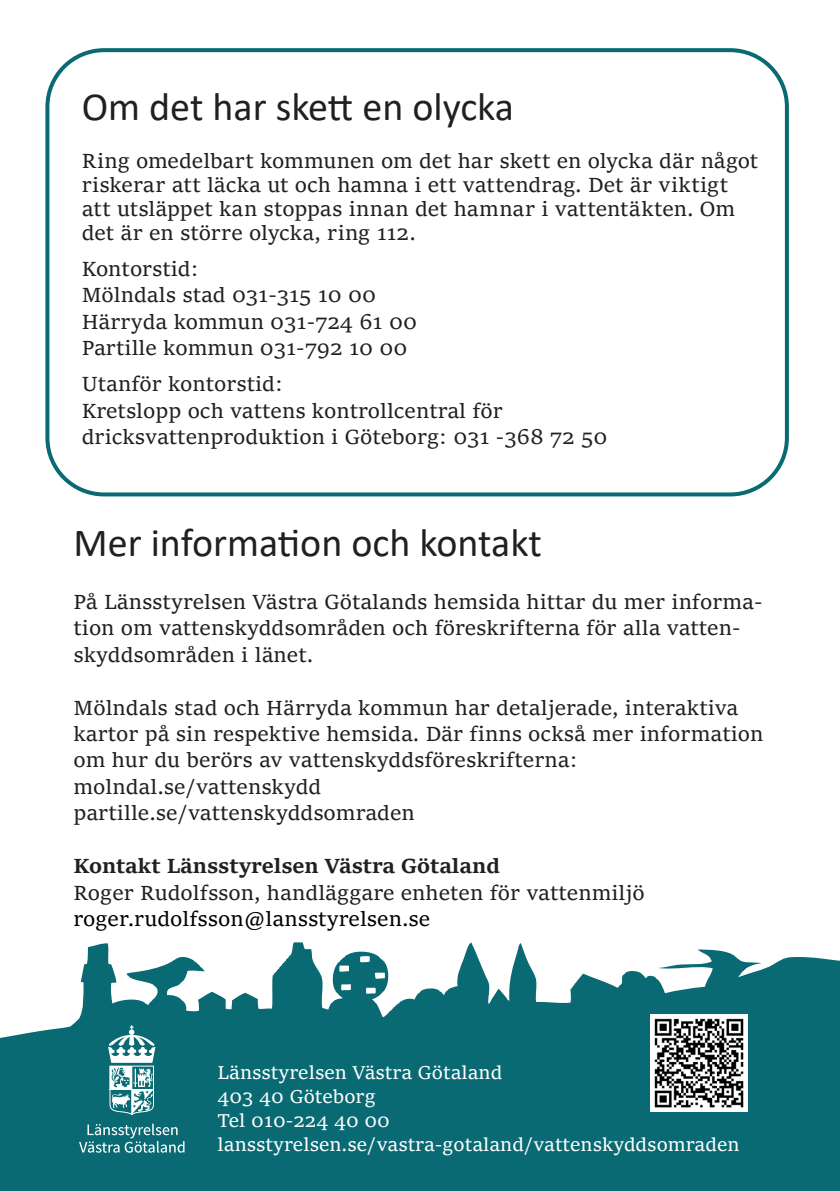
<style>
.page{position:relative;width:840px;height:1191px;background:#fff}
.page>*{position:absolute;margin:0;border:0;box-sizing:border-box;transform-origin:0 0}
.Rubrik_1_Calibri_22{font:40px "Calibri";color:#231f20}
.Bröd_Sitka_text_12{font:22px/26.4px "Sitka Text";color:#231f20}
.Bröd_Sitka_text_12-2{font:700 22px "Sitka Text";color:#231f20}
.Bröd_Sitka_text_12-3{font:22px "Sitka Text";color:#000}
.Bröd_Sitka_text_12-4{font:20px "Sitka Text";color:#fff}
</style>
<div class="page">
<div style="left:0;top:1094px;width:839px;height:97px;background:#096a73"></div>
<div style="left:45px;top:48px;width:743px;height:448px;border:4px solid #096a73;border-radius:57px"></div>
<svg style="left:0;top:942px;width:839px;height:169px;fill:#096a73"></svg>
<img style="left:650px;top:1015px;width:96px;height:96px">
<svg style="left:108px;top:1025px;width:47px;height:90px"></svg>
<svg style="left:79px;top:1123px;width:105px;height:29px"></svg>
<p class="Rubrik_1_Calibri_22" style="left:82px;top:79px;width:433px">Om det har skett en olycka</p>
<p class="Bröd_Sitka_text_12" style="left:82px;top:147px;width:677px;line-height:24px">Ring omedelbart kommunen om det har skett en olycka där något riskerar att läcka ut och hamna i ett vattendrag. Det är viktigt att utsläppet kan stoppas innan det hamnar i vattentäkten. Om det är en större olycka, ring 112.</p>
<p class="Bröd_Sitka_text_12" style="left:82px;top:254px;width:118px">Kontorstid:</p>
<p class="Bröd_Sitka_text_12" style="left:82px;top:280px;width:296px">Mölndals stad 031-315 10 00</p>
<p class="Bröd_Sitka_text_12" style="left:82px;top:307px;width:336px">Härryda kommun 031-724 61 00</p>
<p class="Bröd_Sitka_text_12" style="left:82px;top:333px;width:327px">Partille kommun 031-792 10 00</p>
<p class="Bröd_Sitka_text_12" style="left:82px;top:369px;width:202px">Utanför kontorstid:</p>
<p class="Bröd_Sitka_text_12" style="left:82px;top:395px;width:527px">Kretslopp och vattens kontrollcentral för dricksvattenproduktion i Göteborg: 031 -368 72 50</p>
<p class="Rubrik_1_Calibri_22" style="left:73px;top:515px;width:469px">Mer information och kontakt</p>
<p class="Bröd_Sitka_text_12" style="left:73px;top:587px;width:690px">På Länsstyrelsen Västra Götalands hemsida hittar du mer informa&shy;tion om vattenskyddsområden och föreskrifterna för alla vatten&shy;skyddsområden i länet.</p>
<p class="Bröd_Sitka_text_12" style="left:73px;top:692px;width:691px">Mölndals stad och Härryda kommun har detaljerade, interaktiva kartor på sin respektive hemsida. Där finns också mer information om hur du berörs av vattenskyddsföreskrifterna: molndal.se/vattenskydd<br>partille.se/vattenskyddsomraden</p>
<p class="Bröd_Sitka_text_12-2" style="left:73px;top:848px;width:428px">Kontakt Länsstyrelsen Västra Götaland</p>
<p class="Bröd_Sitka_text_12" style="left:73px;top:877px;width:572px">Roger Rudolfsson, handläggare enheten för vattenmiljö</p>
<p class="Bröd_Sitka_text_12-3" style="left:73px;top:902px;width:358px">roger.rudolfsson@lansstyrelsen.se</p>
<p class="Bröd_Sitka_text_12-4" style="left:217px;top:1056px;width:286px">Länsstyrelsen Västra Götaland</p>
<p class="Bröd_Sitka_text_12-4" style="left:217px;top:1080px;width:159px">403 40 Göteborg</p>
<p class="Bröd_Sitka_text_12-4" style="left:217px;top:1104px;width:174px">Tel 010-224 40 00</p>
<p class="Bröd_Sitka_text_12-4" style="left:217px;top:1128px;width:523px">lansstyrelsen.se/vastra-gotaland/vattenskyddsomraden</p>
</div>
